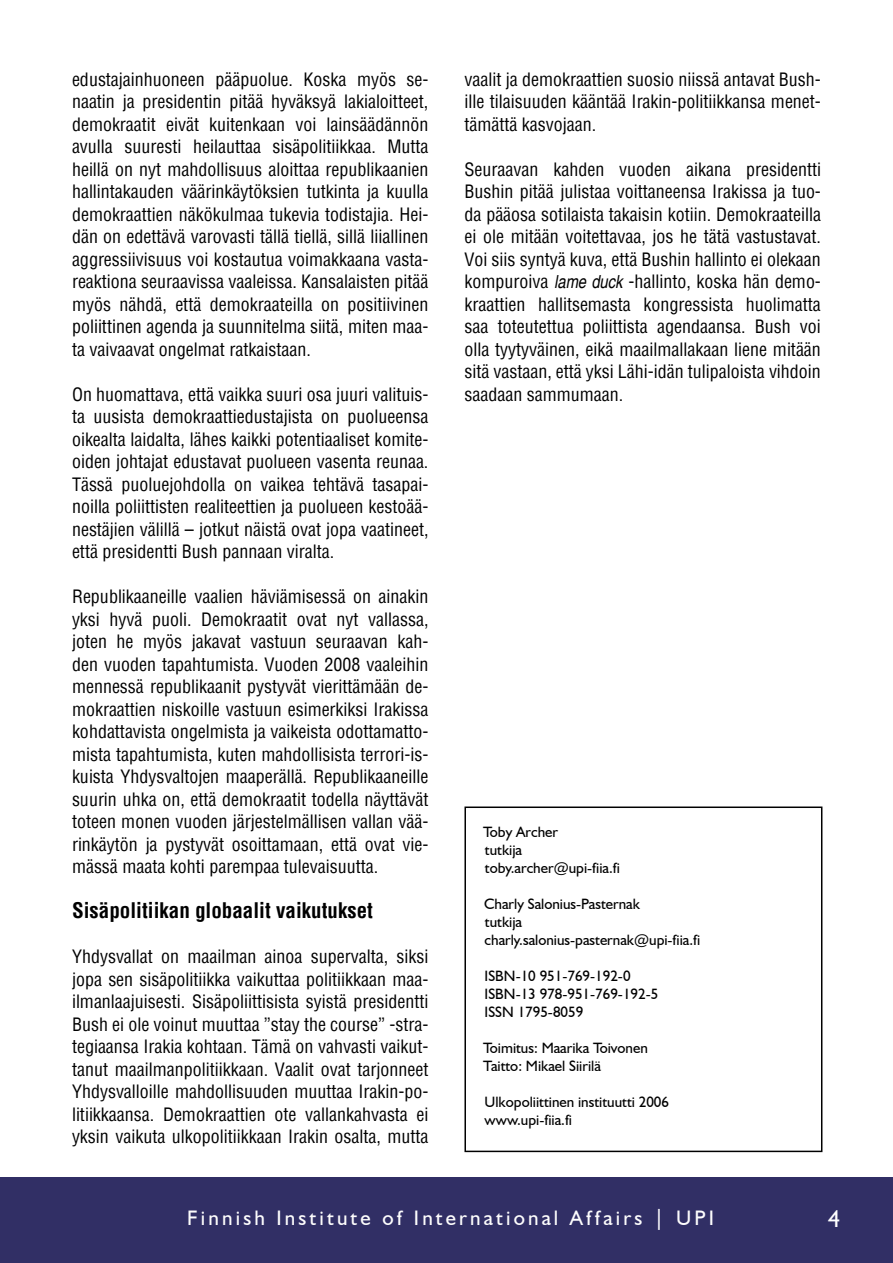
<style>
.page{position:relative;width:893px;height:1263px;background:#fff}
.page>*{position:absolute;margin:0;border:0;box-sizing:border-box;transform-origin:0 0}
.t1{font:24px "Humanist 521 BT";color:#fff}
.t2{font:21px "Humanist 521 BT";letter-spacing:.15em;color:#fdfdfd}
.Otsikko{font:700 condensed 21px "Helvetica";color:#000}
.Leipis{font:condensed 18px/22.5px "Helvetica";color:#000;text-align:justify}
.isbn_etc{font:15px "Humanist 521 BT";color:#000}
.s1{font-style:italic}
</style>
<div class="page">
<div style="left:464px;top:806px;width:358px;height:346px;border:2px solid #000"></div>
<div style="left:0;top:1177px;width:893px;height:86px;background:#312f65"></div>
<p class="Leipis" style="left:72px;top:67px;width:358px">edustajainhuoneen pääpuolue. Koska myös se&shy;naatin ja presidentin pitää hyväksyä lakialoitteet, demokraatit eivät kuitenkaan voi lainsäädännön avulla suuresti heilauttaa sisäpolitiikkaa. Mutta heillä on nyt mahdollisuus aloittaa republikaanien hallintakauden väärinkäytöksien tutkinta ja kuulla demokraattien näkökulmaa tukevia todistajia. Hei&shy;dän on edettävä varovasti tällä tiellä, sillä liiallinen aggressiivisuus voi kostautua voimakkaana vasta&shy;reaktiona seuraavissa vaaleissa. Kansalaisten pitää myös nähdä, että demokraateilla on positiivinen poliittinen agenda ja suunnitelma siitä, miten maa&shy;ta vaivaavat ongelmat ratkaistaan.</p>
<p class="Leipis" style="left:72px;top:382px;width:358px">On huomattava, että vaikka suuri osa juuri valituis&shy;ta uusista demokraattiedustajista on puolueensa oikealta laidalta, lähes kaikki potentiaaliset komite&shy;oiden johtajat edustavat puolueen vasenta reunaa.<br>Tässä puoluejohdolla on vaikea tehtävä tasapai&shy;noilla poliittisten realiteettien ja puolueen kestoää&shy;nestäjien välillä – jotkut näistä ovat jopa vaatineet, että presidentti Bush pannaan viralta.</p>
<p class="Leipis" style="left:72px;top:585px;width:358px">Republikaaneille vaalien häviämisessä on ainakin yksi hyvä puoli. Demokraatit ovat nyt vallassa, joten he myös jakavat vastuun seuraavan kah&shy;den vuoden tapahtumista. Vuoden 2008 vaaleihin mennessä republikaanit pystyvät vierittämään de&shy;mokraattien niskoille vastuun esimerkiksi Irakissa kohdattavista ongelmista ja vaikeista odottamatto&shy;mista tapahtumista, kuten mahdollisista terrori-is&shy;kuista Yhdysvaltojen maaperällä. Republikaaneille suurin uhka on, että demokraatit todella näyttävät toteen monen vuoden järjestelmällisen vallan vää&shy;rinkäytön ja pystyvät osoittamaan, että ovat vie&shy;mässä maata kohti parempaa tulevaisuutta.</p>
<p class="Otsikko" style="left:72px;top:896px;width:303px">Sisäpolitiikan globaalit vaikutukset</p>
<p class="Leipis" style="left:72px;top:945px;width:358px">Yhdysvallat on maailman ainoa supervalta, siksi jopa sen sisäpolitiikka vaikuttaa politiikkaan maa&shy;ilmanlaajuisesti. Sisäpoliittisista syistä presidentti Bush ei ole voinut muuttaa ”stay the course” -stra&shy;tegiaansa Irakia kohtaan. Tämä on vahvasti vaikut&shy;tanut maailmanpolitiikkaan. Vaalit ovat tarjonneet Yhdysvalloille mahdollisuuden muuttaa Irakin-po&shy;litiikkaansa. Demokraattien ote vallankahvasta ei yksin vaikuta ulkopolitiikkaan Irakin osalta, mutta</p>
<p class="Leipis" style="left:464px;top:67px;width:358px">vaalit ja demokraattien suosio niissä antavat Bush&shy;ille tilaisuuden kääntää Irakin-politiikkansa menet&shy;tämättä kasvojaan.</p>
<p class="Leipis" style="left:464px;top:157px;width:358px">Seuraavan kahden vuoden aikana presidentti Bushin pitää julistaa voittaneensa Irakissa ja tuo&shy;da pääosa sotilaista takaisin kotiin. Demokraateilla ei ole mitään voitettavaa, jos he tätä vastustavat.<br>Voi siis syntyä kuva, että Bushin hallinto ei olekaan kompuroiva <span class="s1">lame duck</span> -hallinto, koska hän demo&shy;kraattien hallitsemasta kongressista huolimatta saa toteutettua poliittista agendaansa. Bush voi olla tyytyväinen, eikä maailmallakaan liene mitään sitä vastaan, että yksi Lähi-idän tulipaloista vihdoin saadaan sammumaan.</p>
<p class="isbn_etc" style="left:483px;top:823px;width:76px">Toby Archer</p>
<p class="isbn_etc" style="left:485px;top:841px;width:39px">tutkija</p>
<p class="isbn_etc" style="left:485px;top:859px;width:137px">toby.archer@upi-fiia.fi</p>
<p class="isbn_etc" style="left:484px;top:895px;width:157px">Charly Salonius-Pasternak</p>
<p class="isbn_etc" style="left:485px;top:913px;width:39px">tutkija</p>
<p class="isbn_etc" style="left:485px;top:931px;width:217px">charly.salonius-pasternak@upi-fiia.fi</p>
<p class="isbn_etc" style="left:485px;top:967px;width:147px">ISBN-10 951-769-192-0</p>
<p class="isbn_etc" style="left:485px;top:985px;width:175px">ISBN-13 978-951-769-192-5</p>
<p class="isbn_etc" style="left:485px;top:1003px;width:100px">ISSN 1795-8059</p>
<p class="isbn_etc" style="left:483px;top:1039px;width:166px">Toimitus: Maarika Toivonen</p>
<p class="isbn_etc" style="left:483px;top:1057px;width:119px">Taitto: Mikael Siirilä</p>
<p class="isbn_etc" style="left:485px;top:1093px;width:186px">Ulkopoliittinen instituutti 2006</p>
<p class="isbn_etc" style="left:485px;top:1111px;width:89px">www.upi-fiia.fi</p>
<p class="t2" style="left:187px;top:1205px;width:528px">Finnish Institute of International Affairs | UPI</p>
<h1 class="t1" style="left:828px;top:1204px;width:14px">4</h1>
</div>
